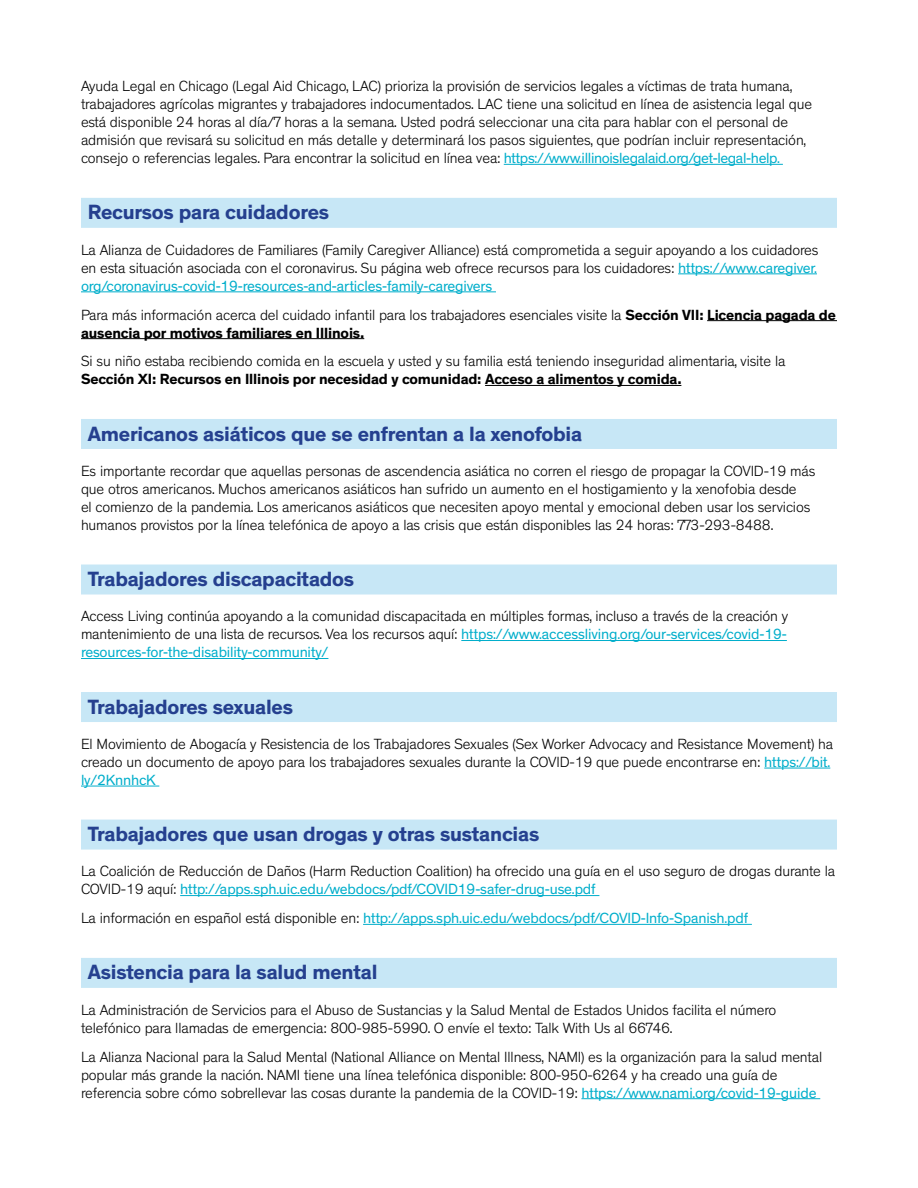
<style>
.page{position:relative;width:918px;height:1188px;background:#fff}
.page>*{position:absolute;margin:0;border:0;box-sizing:border-box;transform-origin:0 0}
.Level_2_cap_lined{font:700 21px "Theinhardt";letter-spacing:-.01em;color:#25408f}
.t1{font:300 15px/18px "Theinhardt";letter-spacing:-.01em;color:#000}
.t2{font:15px "Theinhardt";letter-spacing:-.01em;color:#00aecb}
.s1{font-weight:400;color:#00aecb}
.s2{font-weight:700}
.s3{font-weight:300;color:#000}
</style>
<div class="page">
<hr style="left:504px;top:164px;width:279px;height:1px;background:#00aecb">
<div style="left:81px;top:198px;width:756px;height:30px;background:#c7e7f6"></div>
<hr style="left:678px;top:273px;width:139px;height:1px;background:#00aecb">
<hr style="left:81px;top:291px;width:415px;height:1px;background:#00aecb">
<hr style="left:707px;top:320px;width:130px;height:1px;background:#000">
<hr style="left:81px;top:338px;width:283px;height:1px;background:#000">
<hr style="left:485px;top:385px;width:196px;height:1px;background:#000">
<div style="left:81px;top:419px;width:756px;height:30px;background:#c7e7f6"></div>
<div style="left:81px;top:565px;width:756px;height:30px;background:#c7e7f6"></div>
<hr style="left:461px;top:640px;width:326px;height:1px;background:#00aecb">
<hr style="left:81px;top:658px;width:247px;height:1px;background:#00aecb">
<div style="left:81px;top:692px;width:756px;height:30px;background:#c7e7f6"></div>
<hr style="left:764px;top:768px;width:66px;height:1px;background:#00aecb">
<hr style="left:81px;top:786px;width:78px;height:1px;background:#00aecb">
<div style="left:81px;top:820px;width:756px;height:30px;background:#c7e7f6"></div>
<hr style="left:180px;top:895px;width:419px;height:1px;background:#00aecb">
<hr style="left:363px;top:924px;width:389px;height:1px;background:#00aecb">
<div style="left:81px;top:958px;width:756px;height:30px;background:#c7e7f6"></div>
<hr style="left:581px;top:1098px;width:239px;height:1px;background:#00aecb">
<p class="t1" style="left:81px;top:77px;width:733px">Ayuda Legal en Chicago (Legal Aid Chicago, LAC) prioriza la provisión de servicios legales a víctimas de trata humana, trabajadores agrícolas migrantes y trabajadores indocumentados. LAC tiene una solicitud en línea de asistencia legal que está disponible 24 horas al día/7 horas a la semana. Usted podrá seleccionar una cita para hablar con el personal de admisión que revisará su solicitud en más detalle y determinará los pasos siguientes, que podrían incluir representación, consejo o referencias legales. Para encontrar la solicitud en línea vea: <span class="s1">https://www.illinoislegalaid.org/get-legal-help.</span></p>
<p class="Level_2_cap_lined" style="left:88px;top:199px;width:243px">Recursos para cuidadores</p>
<p class="t1" style="left:81px;top:241px;width:739px;text-align:justify">La Alianza de Cuidadores de Familiares (Family Caregiver Alliance) está comprometida a seguir apoyando a los cuidadores en esta situación asociada con el coronavirus. Su página web ofrece recursos para los cuidadores: <span class="s1">https://www.caregiver. org/coronavirus-covid-19-resources-and-articles-family-caregivers</span></p>
<p class="t1" style="left:81px;top:306px;width:756px">Para más información acerca del cuidado infantil para los trabajadores esenciales visite la <span class="s2">Sección VII: Licencia pagada de ausencia por motivos familiares en Illinois.</span></p>
<p class="t1" style="left:81px;top:353px;width:706px">Si su niño estaba recibiendo comida en la escuela y usted y su familia está teniendo inseguridad alimentaria, visite la<br><span class="s2">Sección XI: Recursos en Illinois por necesidad y comunidad: Acceso a alimentos y comida.</span></p>
<p class="Level_2_cap_lined" style="left:88px;top:420px;width:496px">Americanos asiáticos que se enfrentan a la xenofobia</p>
<p class="t1" style="left:81px;top:462px;width:736px">Es importante recordar que aquellas personas de ascendencia asiática no corren el riesgo de propagar la COVID-19 más que otros americanos. Muchos americanos asiáticos han sufrido un aumento en el hostigamiento y la xenofobia desde<br>el comienzo de la pandemia. Los americanos asiáticos que necesiten apoyo mental y emocional deben usar los servicios humanos provistos por la línea telefónica de apoyo a las crisis que están disponibles las 24 horas: 773-293-8488.</p>
<p class="Level_2_cap_lined" style="left:88px;top:566px;width:268px">Trabajadores discapacitados</p>
<p class="t1" style="left:81px;top:608px;width:709px;text-align:justify">Access Living continúa apoyando a la comunidad discapacitada en múltiples formas, incluso a través de la creación y mantenimiento de una lista de recursos. Vea los recursos aquí: <span class="s1">https://www.accessliving.org/our-services/covid-19- resources-for-the-disability-community/</span></p>
<p class="Level_2_cap_lined" style="left:88px;top:694px;width:207px">Trabajadores sexuales</p>
<p class="t1" style="left:81px;top:735px;width:754px">El Movimiento de Abogacía y Resistencia de los Trabajadores Sexuales (Sex Worker Advocacy and Resistance Movement) ha creado un documento de apoyo para los trabajadores sexuales durante la COVID-19 que puede encontrarse en: <span class="s1">https://bit. ly/2KnnhcK</span></p>
<p class="Level_2_cap_lined" style="left:88px;top:821px;width:453px">Trabajadores que usan drogas y otras sustancias</p>
<p class="t1" style="left:81px;top:863px;width:756px">La Coalición de Reducción de Daños (Harm Reduction Coalition) ha ofrecido una guía en el uso seguro de drogas durante la<br>COVID-19 aquí: <span class="s1">http://apps.sph.uic.edu/webdocs/pdf/COVID19-safer-drug-use.pdf</span></p>
<p class="t2" style="left:81px;top:909px;width:669px"><span class="s3">La información en español está disponible en:</span> http://apps.sph.uic.edu/webdocs/pdf/COVID-Info-Spanish.pdf</p>
<p class="Level_2_cap_lined" style="left:88px;top:959px;width:291px">Asistencia para la salud mental</p>
<p class="t1" style="left:81px;top:1001px;width:697px">La Administración de Servicios para el Abuso de Sustancias y la Salud Mental de Estados Unidos facilita el número telefónico para llamadas de emergencia: 800-985-5990. O envíe el texto: Talk With Us al 66746.</p>
<p class="t1" style="left:81px;top:1048px;width:743px">La Alianza Nacional para la Salud Mental (National Alliance on Mental Illness, NAMI) es la organización para la salud mental popular más grande la nación. NAMI tiene una línea telefónica disponible: 800-950-6264 y ha creado una guía de referencia sobre cómo sobrellevar las cosas durante la pandemia de la COVID-19: <span class="s1">https://www.nami.org/covid-19-guide</span></p>
</div>
